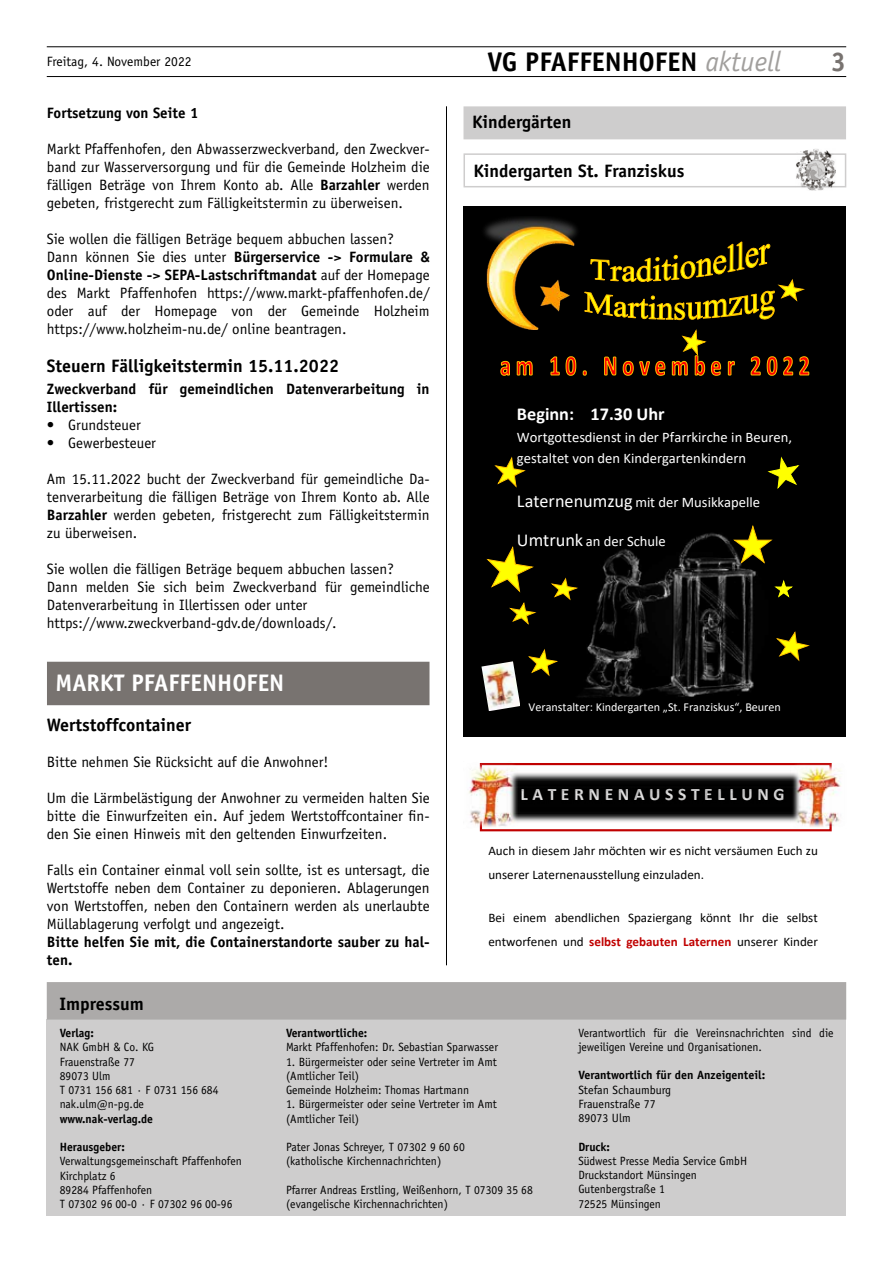
<style>
.page{position:relative;width:893px;height:1263px;background:#fff}
.page>*{position:absolute;margin:0;border:0;box-sizing:border-box;transform-origin:0 0}
.t1{font:700 27px "Officina Sans";color:#000}
.t2{font:700 27px "Officina Sans";color:#787370}
.t3{font:700 24px "Officina Sans";color:#fff}
.t4{font:700 18.3px "Calibri";color:#fff}
.t5{font:700 18px "Officina Sans";color:#000}
.t6{font:700 17.4px "Calibri";color:#e7e6e6}
.t7{font:15px/18px "Officina Sans";color:#000;text-align:justify}
.t8{font:700 15px/18px "Officina Sans";color:#000}
.t9{font:14.55px/20.4px "Calibri";color:#fff}
.t10{font:13.5px "Officina Sans";color:#000}
.t11{font:13.05px/23.9px "Calibri";color:#000}
.t12{font:12.15px "Calibri";color:#fff}
.t13{font:12px/14.2px "Officina Sans";color:#000}
.t14{font:700 12px "Officina Sans";color:#000}
.s1{font-weight:400;font-style:italic;font-size:28.35px;color:#a19f9d}
.s2{font-weight:700}
.s3{font-size:18.3px}
.s4{font-weight:700;color:#c00000}
</style>
<div class="page">
<hr style="left:47px;top:76px;width:799px;height:1px;background:#000">
<hr style="left:47px;top:47px;width:799px;height:1px;background:#000">
<hr style="left:446px;top:106px;width:1px;height:859px;background:#000">
<div style="left:47px;top:662px;width:382px;height:43px;background:#787370"></div>
<div style="left:463px;top:106px;width:383px;height:33px;background:#cecdcd"></div>
<div style="left:463px;top:153px;width:383px;height:34px;border:2px solid #cecdcd"></div>
<svg style="left:796px;top:149px;width:40px;height:41px"></svg>
<div style="left:463px;top:206px;width:383px;height:531px;background:#000"></div>
<img style="left:481px;top:661px;width:39px;height:50px">
<img style="left:578px;top:533px;width:197px;height:164px">
<img style="left:484px;top:217px;width:93px;height:97px">
<svg style="left:768px;top:456px;width:32px;height:33px"></svg>
<svg style="left:776px;top:631px;width:34px;height:31px"></svg>
<svg style="left:733px;top:525px;width:41px;height:40px"></svg>
<svg style="left:775px;top:580px;width:18px;height:18px"></svg>
<svg style="left:487px;top:546px;width:47px;height:47px"></svg>
<svg style="left:509px;top:602px;width:28px;height:23px"></svg>
<svg style="left:494px;top:456px;width:32px;height:32px"></svg>
<svg style="left:528px;top:649px;width:30px;height:28px"></svg>
<svg style="left:500px;top:241px;width:310px;height:135px"></svg>
<svg style="left:551px;top:576px;width:29px;height:25px"></svg>
<img style="left:519px;top:772px;width:271px;height:50px">
<img style="left:519px;top:778px;width:271px;height:38px">
<div style="left:480px;top:763px;width:352px;height:68px;border:2px solid #c00000"></div>
<img style="left:790px;top:763px;width:51px;height:66px">
<img style="left:469px;top:763px;width:50px;height:66px">
<div style="left:47px;top:1019px;width:799px;height:197px;background:#cecdcd"></div>
<div style="left:47px;top:982px;width:799px;height:37px;background:#acaaa9"></div>
<h1 class="t1" style="left:487px;top:45px;width:295px">VG PFAFFENHOFEN <span class="s1">aktuell</span></h1>
<p class="t10" style="left:47px;top:53px;width:146px">Freitag, 4. November 2022</p>
<h1 class="t2" style="left:831px;top:45px;width:17px">3</h1>
<p class="t8" style="left:47px;top:104px;width:153px">Fortsetzung von Seite 1</p>
<p class="t7" style="left:47px;top:140px;width:384px">Markt Pfaffenhofen, den Abwasserzweckverband, den Zweckver&shy;band zur Wasserversorgung und für die Gemeinde Holzheim die fälligen Beträge von Ihrem Konto ab. Alle <span class="s2">Barzahler</span> werden gebeten, fristgerecht zum Fälligkeitstermin zu überweisen.</p>
<p class="t7" style="left:47px;top:230px;width:384px;text-align:left">Sie wollen die fälligen Beträge bequem abbuchen lassen?<br>Dann können Sie dies unter <span class="s2">Bürgerservice -&gt; Formulare &amp; Online-Dienste -&gt; SEPA-Lastschriftmandat</span> auf der Homepage des Markt Pfaffenhofen https://www.markt-pfaffenhofen.de/ oder auf der Homepage von der Gemeinde Holzheim https://www.holzheim-nu.de/ online beantragen.</p>
<p class="t5" style="left:47px;top:354px;width:294px">Steuern Fälligkeitstermin 15.11.2022</p>
<p class="t8" style="left:47px;top:380px;width:384px">Zweckverband für gemeindlichen Datenverarbeitung in<br>Illertissen:</p>
<p class="t7" style="left:47px;top:416px;width:95px">• Grundsteuer</p>
<p class="t7" style="left:47px;top:434px;width:111px">• Gewerbesteuer</p>
<p class="t7" style="left:47px;top:470px;width:384px">Am 15.11.2022 bucht der Zweckverband für gemeindliche Da&shy;tenverarbeitung die fälligen Beträge von Ihrem Konto ab. Alle <span class="s2">Barzahler</span> werden gebeten, fristgerecht zum Fälligkeitstermin zu überweisen.</p>
<p class="t7" style="left:47px;top:560px;width:384px;text-align:left">Sie wollen die fälligen Beträge bequem abbuchen lassen?<br>Dann melden Sie sich beim Zweckverband für gemeindliche Datenverarbeitung in Illertissen oder unter https://www.zweckverband-gdv.de/downloads/.</p>
<p class="t5" style="left:472px;top:111px;width:101px">Kindergärten</p>
<p class="t5" style="left:473px;top:159px;width:213px">Kindergarten St. Franziskus</p>
<p class="t4" style="left:517px;top:401px;width:149px">Beginn: 17.30 Uhr</p>
<p class="t9" style="left:517px;top:427px;width:277px">Wortgottesdienst in der Pfarrkirche in Beuren, gestaltet von den Kindergartenkindern</p>
<p class="t9" style="left:517px;top:492px;width:245px"><span class="s3">Laternenumzug</span> mit der Musikkapelle</p>
<p class="t9" style="left:517px;top:531px;width:150px"><span class="s3">Umtrunk</span> an der Schule</p>
<h2 class="t3" style="left:55px;top:668px;width:230px">MARKT PFAFFENHOFEN</h2>
<p class="t5" style="left:47px;top:714px;width:146px">Wertstoffcontainer</p>
<p class="t7" style="left:47px;top:753px;width:283px">Bitte nehmen Sie Rücksicht auf die Anwohner!</p>
<p class="t7" style="left:47px;top:789px;width:384px">Um die Lärmbelästigung der Anwohner zu vermeiden halten Sie bitte die Einwurfzeiten ein. Auf jedem Wertstoffcontainer fin&shy;den Sie einen Hinweis mit den geltenden Einwurfzeiten.</p>
<p class="t7" style="left:47px;top:861px;width:384px">Falls ein Container einmal voll sein sollte, ist es untersagt, die Wertstoffe neben dem Container zu deponieren. Ablagerungen von Wertstoffen, neben den Containern werden als unerlaubte Müllablagerung verfolgt und angezeigt.</p>
<p class="t8" style="left:47px;top:933px;width:384px">Bitte helfen Sie mit, die Containerstandorte sauber zu hal&shy;ten.</p>
<p class="t5" style="left:60px;top:992px;width:86px">Impressum</p>
<p class="t12" style="left:529px;top:699px;width:254px">Veranstalter: Kindergarten „St. Franziskus“, Beuren</p>
<p class="t6" style="left:521px;top:782px;width:265px">L A T E R N E N A U S S T E L L U N G</p>
<p class="t11" style="left:488px;top:838px;width:331px">Auch in diesem Jahr möchten wir es nicht versäumen Euch zu unserer Laternenausstellung einzuladen.</p>
<p class="t11" style="left:488px;top:906px;width:331px">Bei einem abendlichen Spaziergang könnt Ihr die selbst entworfenen und <span class="s4">selbst gebauten Laternen</span> unserer Kinder</p>
<p class="t14" style="left:60px;top:1025px;width:36px">Verlag:</p>
<p class="t13" style="left:60px;top:1040px;width:160px">NAK GmbH &amp; Co. KG<br>Frauenstraße 77<br>89073 Ulm<br>T 0731 156 681 · F 0731 156 684 nak.ulm@n-pg.de</p>
<p class="t14" style="left:60px;top:1111px;width:95px">www.nak-verlag.de</p>
<p class="t14" style="left:60px;top:1139px;width:67px">Herausgeber:</p>
<p class="t13" style="left:60px;top:1154px;width:184px">Verwaltungsgemeinschaft Pfaffenhofen<br>Kirchplatz 6<br>89284 Pfaffenhofen<br>T 07302 96 00-0 · F 07302 96 00-96</p>
<p class="t14" style="left:286px;top:1025px;width:83px">Verantwortliche:</p>
<p class="t13" style="left:286px;top:1040px;width:213px">Markt Pfaffenhofen: Dr. Sebastian Sparwasser</p>
<p class="t13" style="left:286px;top:1054px;width:212px">1. Bürgermeister oder seine Vertreter im Amt (Amtlicher Teil)<br>Gemeinde Holzheim: Thomas Hartmann</p>
<p class="t13" style="left:286px;top:1097px;width:212px">1. Bürgermeister oder seine Vertreter im Amt (Amtlicher Teil)</p>
<p class="t13" style="left:286px;top:1140px;width:180px">Pater Jonas Schreyer, T 07302 9 60 60 (katholische Kirchennachrichten)</p>
<p class="t13" style="left:286px;top:1183px;width:248px">Pfarrer Andreas Erstling, Weißenhorn, T 07309 35 68 (evangelische Kirchennachrichten)</p>
<p class="t13" style="left:578px;top:1025px;width:257px">Verantwortlich für die Vereinsnachrichten sind die jeweiligen Vereine und Organisationen.</p>
<p class="t14" style="left:578px;top:1068px;width:188px">Verantwortlich für den Anzeigenteil:</p>
<p class="t13" style="left:578px;top:1082px;width:94px">Stefan Schaumburg<br>Frauenstraße 77<br>89073 Ulm</p>
<p class="t14" style="left:578px;top:1139px;width:33px">Druck:</p>
<p class="t13" style="left:578px;top:1154px;width:170px">Südwest Presse Media Service GmbH<br>Druckstandort Münsingen<br>Gutenbergstraße 1<br>72525 Münsingen</p>
</div>
